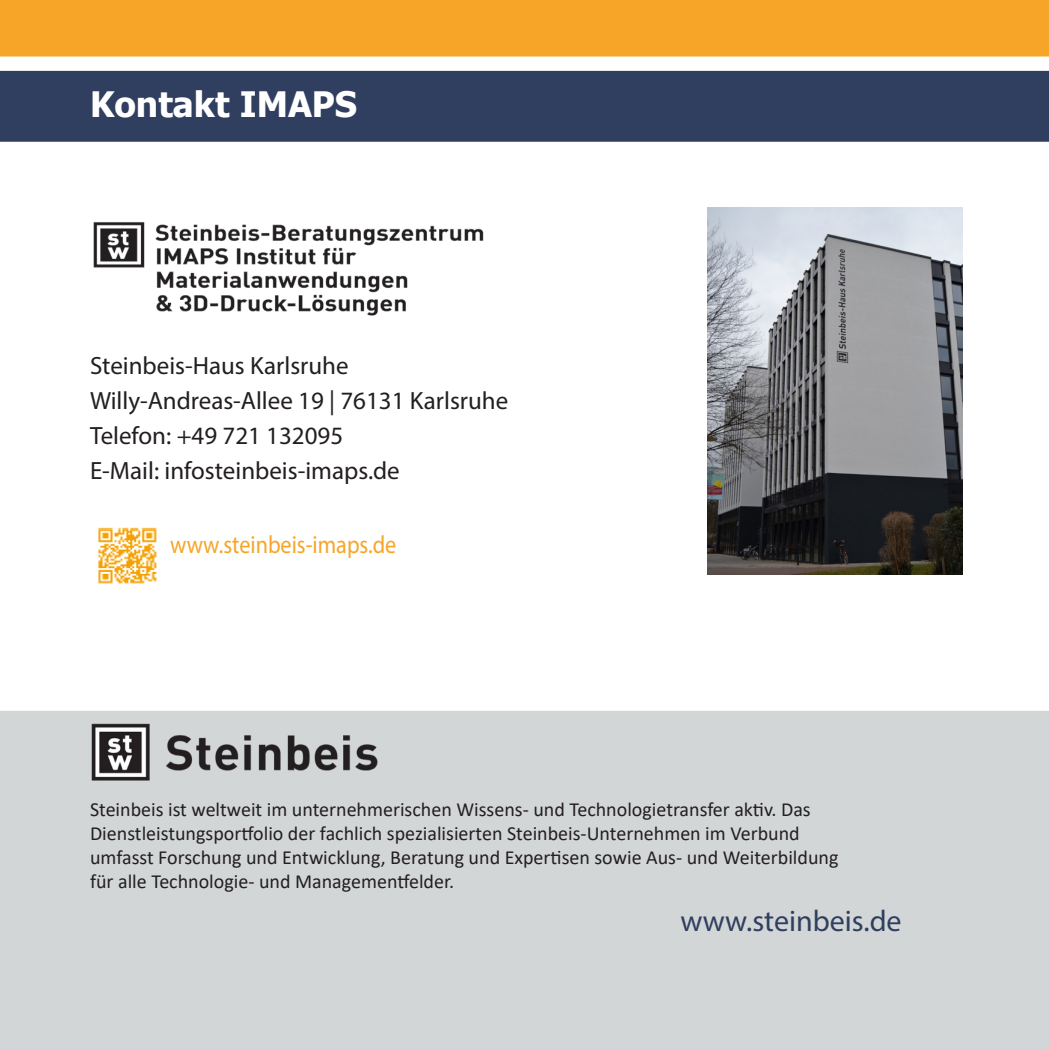
<style>
.page{position:relative;width:1049px;height:1049px;background:#fff}
.page>*{position:absolute;margin:0;border:0;box-sizing:border-box;transform-origin:0 0}
.t1{font:700 35px "Tahoma";color:#fff}
.t2{font:30px "Myriad Pro";color:#303f60}
.t3{font:30px "Myriad Pro";color:#fff}
.t4{font:25px "Myriad Pro";color:#231f20}
.t5{font:25px "Myriad Pro";color:#f6a527;scale:.89 1}
.t6{font:20px "Calibri";color:#231f20}
</style>
<div class="page">
<div style="left:0;top:0;width:1049px;height:57px;background:#f6a528"></div>
<svg style="left:0;top:70px;width:1049px;height:1px"></svg>
<div style="left:0;top:711px;width:1049px;height:338px;background:#d3d6d6"></div>
<img style="left:93px;top:222px;width:391px;height:94px">
<img style="left:707px;top:207px;width:255px;height:367px">
<img style="left:98px;top:527px;width:59px;height:57px">
<img style="left:90px;top:723px;width:289px;height:58px">
<div style="left:0;top:71px;width:1049px;height:71px;background:#303f60"></div>
<p class="t1" style="left:90px;top:79px;width:269px">Kontakt IMAPS</p>
<p class="t3" style="left:89px;top:84px;width:99px">Kontakt</p>
<p class="t4" style="left:90px;top:350px;width:260px">Steinbeis-Haus Karlsruhe</p>
<p class="t4" style="left:90px;top:385px;width:420px">Willy-Andreas-Allee 19 | 76131 Karlsruhe</p>
<p class="t4" style="left:90px;top:420px;width:255px">Telefon: +49 721 132095</p>
<p class="t4" style="left:90px;top:455px;width:311px">E-Mail: infosteinbeis-imaps.de</p>
<p class="t5" style="left:170px;top:529px;width:256px">www.steinbeis-imaps.de</p>
<p class="t6" style="left:90px;top:795px;width:722px">Steinbeis ist weltweit im unternehmerischen Wissens- und Technologietransfer aktiv. Das</p>
<p class="t6" style="left:90px;top:819px;width:711px">Dienstleistungsportfolio der fachlich spezialisierten Steinbeis-Unternehmen im Verbund</p>
<p class="t6" style="left:90px;top:843px;width:750px">umfasst Forschung und Entwicklung, Beratung und Expertisen sowie Aus- und Weiterbildung</p>
<p class="t6" style="left:90px;top:867px;width:366px">für alle Technologie- und Managementfelder.</p>
<p class="t2" style="left:680px;top:902px;width:223px">www.steinbeis.de</p>
</div>
